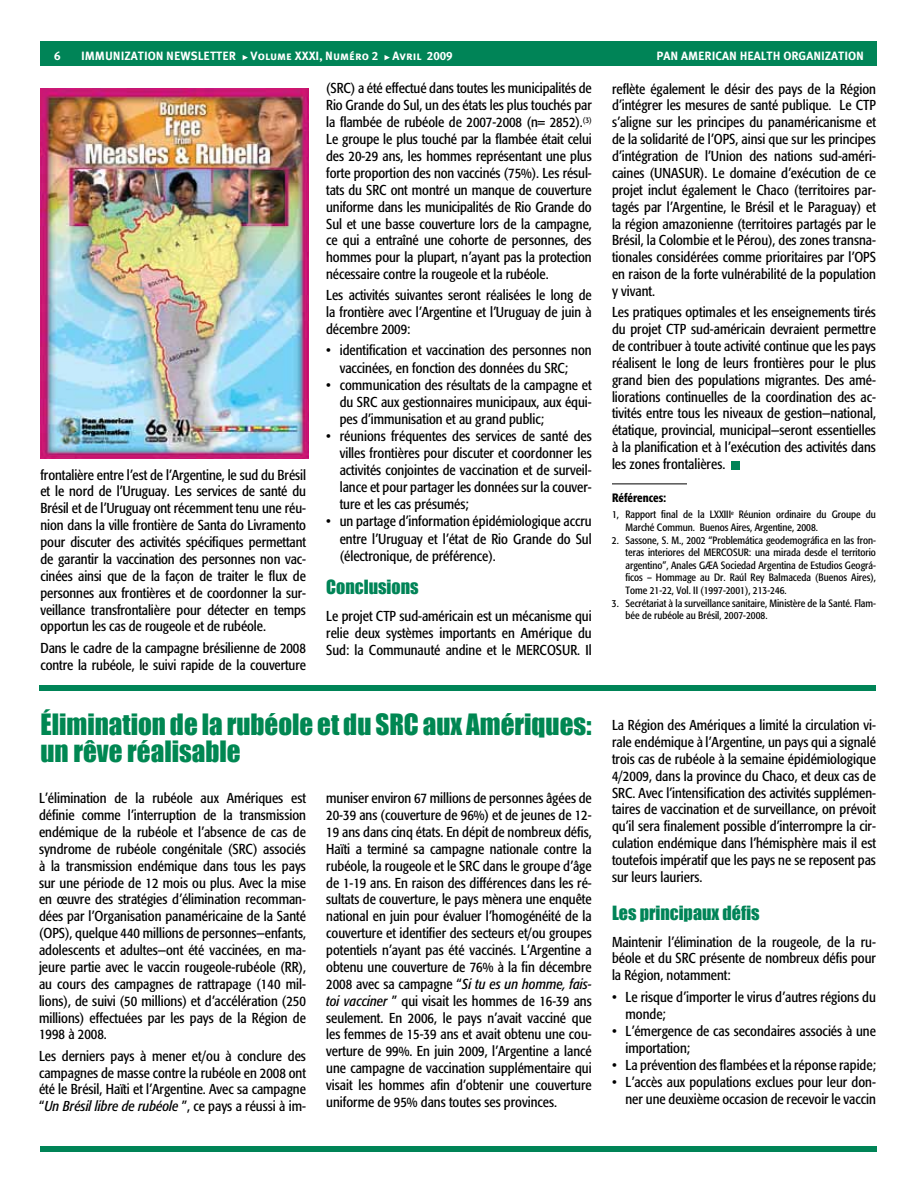
<style>
.page{position:relative;width:918px;height:1188px;background:#fff}
.page>*{position:absolute;margin:0;border:0;box-sizing:border-box;transform-origin:0 0}
.t1{font:27px/27px "Impact";color:#008752}
.t2{font:18px "Impact";color:#008457}
.t3{font:condensed 14.25px/16.8px "Formata";color:#000;text-align:justify}
.t4{font:12px "Meta Plus Bold Caps";color:#fff}
.t5{font:500 condensed 12px "Formata";color:#000}
.t6{font:condensed 10.5px/12.6px "Formata";color:#000}
.s1{font-style:italic}
</style>
<div class="page">
<div style="left:40px;top:41px;width:838px;height:25px;background:#008457"></div>
<svg style="left:243px;top:55px;width:5px;height:5px"></svg>
<svg style="left:385px;top:55px;width:5px;height:5px"></svg>
<div style="left:40px;top:1146px;width:838px;height:6px;background:#008457"></div>
<div style="left:39px;top:685px;width:837px;height:6px;background:#008457"></div>
<img style="left:40px;top:88px;width:268px;height:371px">
<hr style="left:612px;top:484px;width:75px;height:1px;background:#000">
<div style="left:732px;top:461px;width:8px;height:8px;background:#008457"></div>
<p class="t4" style="left:54px;top:49px;width:8px">6</p>
<p class="t4" style="left:81px;top:49px;width:373px">IMMUNIZATION NEWSLETTER Volume XXXI, Numéro 2 Avril 2009</p>
<p class="t4" style="left:657px;top:49px;width:209px">PAN AMERICAN HEALTH ORGANIZATION</p>
<p class="t3" style="left:40px;top:466px;width:267px">frontalière entre l’est de l’Argentine, le sud du Brésil et le nord de l’Uruguay. Les services de santé du Brésil et de l’Uruguay ont récemment tenu une réu&shy;nion dans la ville frontière de Santa do Livramento pour discuter des activités spécifiques permettant de garantir la vaccination des personnes non vac&shy;cinées ainsi que de la façon de traiter le flux de personnes aux frontières et de coordonner la sur&shy;veillance transfrontalière pour détecter en temps opportun les cas de rougeole et de rubéole.</p>
<p class="t3" style="left:40px;top:639px;width:267px">Dans le cadre de la campagne brésilienne de 2008 contre la rubéole, le suivi rapide de la couverture</p>
<p class="t3" style="left:326px;top:80px;width:267px">(SRC) a été effectué dans toutes les municipalités de Rio Grande do Sul, un des états les plus touchés par la flambée de rubéole de 2007-2008 (n= 2852).<sup>(3)<br></sup>Le groupe le plus touché par la flambée était celui des 20-29 ans, les hommes représentant une plus forte proportion des non vaccinés (75%). Les résul&shy;tats du SRC ont montré un manque de couverture uniforme dans les municipalités de Rio Grande do Sul et une basse couverture lors de la campagne, ce qui a entraîné une cohorte de personnes, des hommes pour la plupart, n’ayant pas la protection nécessaire contre la rougeole et la rubéole.</p>
<p class="t3" style="left:326px;top:287px;width:267px">Les activités suivantes seront réalisées le long de la frontière avec l’Argentine et l’Uruguay de juin à décembre 2009:</p>
<p class="t3" style="left:340px;top:342px;width:254px;text-indent:-13px">• identification et vaccination des personnes non vaccinées, en fonction des données du SRC;</p>
<p class="t3" style="left:340px;top:376px;width:254px;text-indent:-13px">• communication des résultats de la campagne et du SRC aux gestionnaires municipaux, aux équi&shy;pes d’immunisation et au grand public;</p>
<p class="t3" style="left:340px;top:428px;width:254px;text-indent:-13px">• réunions fréquentes des services de santé des villes frontières pour discuter et coordonner les activités conjointes de vaccination et de surveil&shy;lance et pour partager les données sur la couver&shy;ture et les cas présumés;</p>
<p class="t3" style="left:340px;top:513px;width:254px;text-indent:-13px">• un partage d’information épidémiologique accru entre l’Uruguay et l’état de Rio Grande do Sul (électronique, de préférence).</p>
<p class="t2" style="left:326px;top:573px;width:94px">Conclusions</p>
<p class="t3" style="left:326px;top:607px;width:267px">Le projet CTP sud-américain est un mécanisme qui relie deux systèmes importants en Amérique du Sud: la Communauté andine et le MERCOSUR. Il</p>
<h1 class="t1" style="left:40px;top:710px;width:553px">Élimination de la rubéole et du SRC aux Amériques: un rêve réalisable</h1>
<p class="t3" style="left:39px;top:790px;width:269px">L’élimination de la rubéole aux Amériques est définie comme l’interruption de la transmission endémique de la rubéole et l’absence de cas de syndrome de rubéole congénitale (SRC) associés à la transmission endémique dans tous les pays sur une période de 12 mois ou plus. Avec la mise en œuvre des stratégies d’élimination recomman&shy;dées par l’Organisation panaméricaine de la Santé (OPS), quelque 440 millions de personnes—enfants, adolescents et adultes—ont été vaccinées, en ma&shy;jeure partie avec le vaccin rougeole-rubéole (RR), au cours des campagnes de rattrapage (140 mil&shy;lions), de suivi (50 millions) et d’accélération (250 millions) effectuées par les pays de la Région de 1998 à 2008.</p>
<p class="t3" style="left:39px;top:1047px;width:268px">Les derniers pays à mener et/ou à conclure des campagnes de masse contre la rubéole en 2008 ont été le Brésil, Haïti et l’Argentine. Avec sa campagne “<span class="s1">Un Brésil libre de rubéole</span> ”, ce pays a réussi à im-</p>
<p class="t3" style="left:326px;top:790px;width:267px">muniser environ 67 millions de personnes âgées de 20-39 ans (couverture de 96%) et de jeunes de 12- 19 ans dans cinq états. En dépit de nombreux défis, Haïti a terminé sa campagne nationale contre la rubéole, la rougeole et le SRC dans le groupe d’âge de 1-19 ans. En raison des différences dans les ré&shy;sultats de couverture, le pays mènera une enquête national en juin pour évaluer l’homogénéité de la couverture et identifier des secteurs et/ou groupes potentiels n’ayant pas été vaccinés. L’Argentine a obtenu une couverture de 76% à la fin décembre 2008 avec sa campagne “<span class="s1">Si tu es un homme, fais&shy;toi vacciner</span> ” qui visait les hommes de 16-39 ans seulement. En 2006, le pays n’avait vacciné que les femmes de 15-39 ans et avait obtenu une cou&shy;verture de 99%. En juin 2009, l’Argentine a lancé une campagne de vaccination supplémentaire qui visait les hommes afin d’obtenir une couverture uniforme de 95% dans toutes ses provinces.</p>
<p class="t3" style="left:612px;top:80px;width:266px">reflète également le désir des pays de la Région d’intégrer les mesures de santé publique. Le CTP s’aligne sur les principes du panaméricanisme et de la solidarité de l’OPS, ainsi que sur les principes d’intégration de l’Union des nations sud-améri&shy;caines (UNASUR). Le domaine d’exécution de ce projet inclut également le Chaco (territoires par&shy;tagés par l’Argentine, le Brésil et le Paraguay) et la région amazonienne (territoires partagés par le Brésil, la Colombie et le Pérou), des zones transna&shy;tionales considérées comme prioritaires par l’OPS en raison de la forte vulnérabilité de la population y vivant.</p>
<p class="t3" style="left:612px;top:304px;width:266px">Les pratiques optimales et les enseignements tirés du projet CTP sud-américain devraient permettre de contribuer à toute activité continue que les pays réalisent le long de leurs frontières pour le plus grand bien des populations migrantes. Des amé&shy;liorations continuelles de la coordination des ac&shy;tivités entre tous les niveaux de gestion—national, étatique, provincial, municipal—seront essentielles à la planification et à l’exécution des activités dans les zones frontalières.</p>
<p class="t5" style="left:612px;top:490px;width:56px">Références:</p>
<p class="t6" style="left:626px;top:509px;width:252px;text-indent:-14px">1, Rapport final de la LXXIII<sup>e</sup> Réunion ordinaire du Groupe du<br>Marché Commun. Buenos Aires, Argentine, 2008.</p>
<p class="t6" style="left:626px;top:534px;width:252px;text-align:justify;text-indent:-14px">2. Sassone, S. M., 2002 “Problemática geodemográfica en las fron&shy;teras interiores del MERCOSUR: una mirada desde el territorio argentino”, Anales GÆA Sociedad Argentina de Estudios Geográ&shy;ficos – Hommage au Dr. Raúl Rey Balmaceda (Buenos Aires), Tome 21-22, Vol. II (1997-2001), 213-246.</p>
<p class="t6" style="left:626px;top:597px;width:252px;text-indent:-14px">3. Secrétariat à la surveillance sanitaire, Ministère de la Santé. Flam&shy;bée de rubéole au Brésil, 2007-2008.</p>
<p class="t3" style="left:612px;top:717px;width:266px">La Région des Amériques a limité la circulation vi&shy;rale endémique à l’Argentine, un pays qui a signalé trois cas de rubéole à la semaine épidémiologique 4/2009, dans la province du Chaco, et deux cas de SRC. Avec l’intensification des activités supplémen&shy;taires de vaccination et de surveillance, on prévoit qu’il sera finalement possible d’interrompre la cir&shy;culation endémique dans l’hémisphère mais il est toutefois impératif que les pays ne se reposent pas sur leurs lauriers.</p>
<p class="t2" style="left:612px;top:899px;width:149px">Les principaux défis</p>
<p class="t3" style="left:612px;top:933px;width:266px">Maintenir l’élimination de la rougeole, de la ru&shy;béole et du SRC présente de nombreux défis pour la Région, notamment:</p>
<p class="t3" style="left:625px;top:988px;width:252px;text-indent:-13px">• Le risque d’importer le virus d’autres régions du monde;</p>
<p class="t3" style="left:625px;top:1022px;width:252px;text-indent:-13px">• L’émergence de cas secondaires associés à une importation;</p>
<p class="t3" style="left:612px;top:1057px;width:265px">• La prévention des flambées et la réponse rapide;</p>
<p class="t3" style="left:612px;top:1074px;width:266px;text-align:right">• L’accès aux populations exclues pour leur don&shy;ner une deuxième occasion de recevoir le vaccin</p>
</div>
